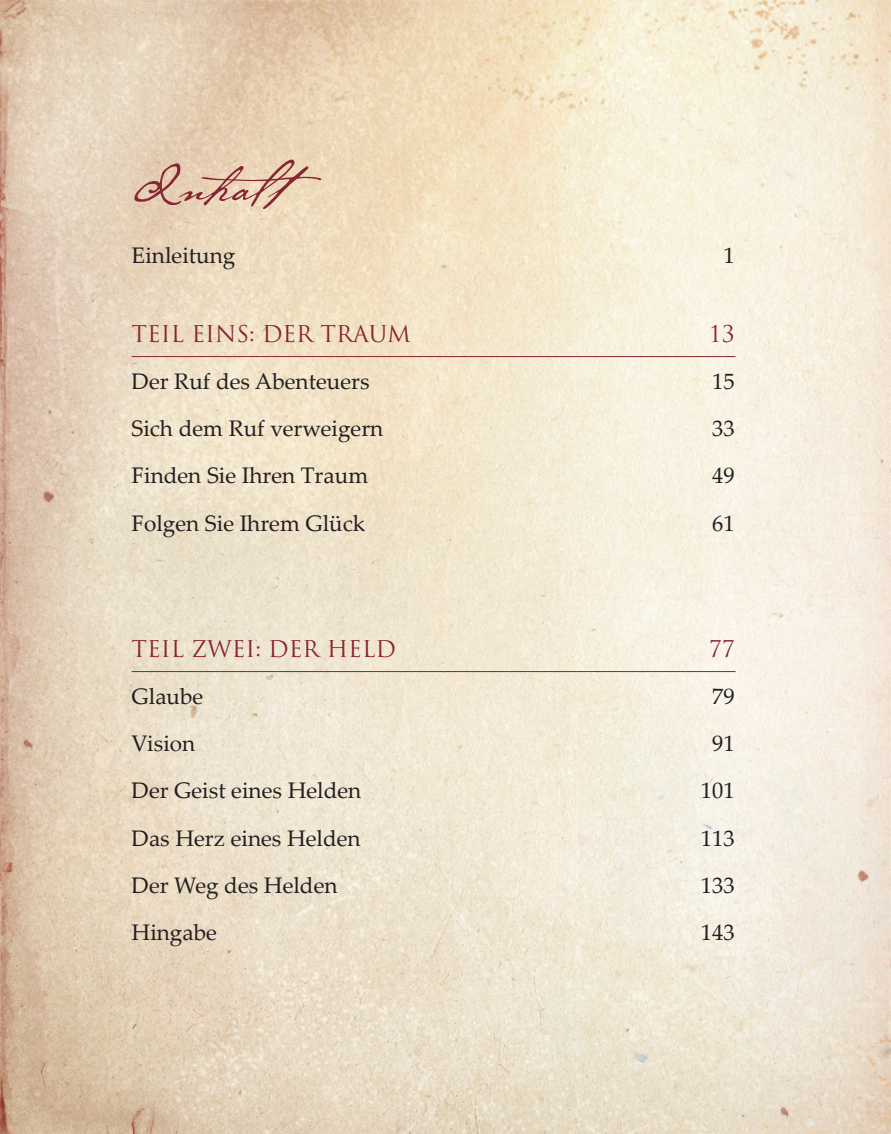
<style>
.page{position:relative;width:891px;height:1134px;background:#fff}
.page>*{position:absolute;margin:0;border:0;box-sizing:border-box;transform-origin:0 0}
.t1{font:58.5px "P22 Cezanne Pro";color:#882433}
.t2{font:22.5px "Palatino Linotype";color:#231f20}
.t3{font:22.5px "Trajan Pro";color:#882433}
</style>
<div class="page">
<img style="left:0;top:0;width:891px;height:1134px">
<hr style="left:132px;top:356px;width:603px;height:1px;background:#882433">
<hr style="left:132px;top:671px;width:603px;height:1px;background:#882433">
<h1 class="t1" style="left:132px;top:145px;width:259px">Inhalt</h1>
<p class="t2" style="left:132px;top:239px;width:105px">Einleitung</p>
<p class="t2" style="left:723px;top:239px;width:13px">1</p>
<p class="t3" style="left:132px;top:319px;width:281px">TEIL EINS: DER TRAUM</p>
<p class="t3" style="left:709px;top:319px;width:27px">13</p>
<p class="t2" style="left:132px;top:365px;width:239px">Der Ruf des Abenteuers</p>
<p class="t2" style="left:712px;top:365px;width:24px">15</p>
<p class="t2" style="left:132px;top:412px;width:253px">Sich dem Ruf verweigern</p>
<p class="t2" style="left:712px;top:412px;width:24px">33</p>
<p class="t2" style="left:132px;top:460px;width:238px">Finden Sie Ihren Traum</p>
<p class="t2" style="left:712px;top:460px;width:24px">49</p>
<p class="t2" style="left:132px;top:507px;width:235px">Folgen Sie Ihrem Glück</p>
<p class="t2" style="left:712px;top:507px;width:24px">61</p>
<p class="t3" style="left:132px;top:634px;width:255px">TEIL ZWEI: DER HELD</p>
<p class="t3" style="left:709px;top:634px;width:27px">77</p>
<p class="t2" style="left:132px;top:680px;width:73px">Glaube</p>
<p class="t2" style="left:712px;top:680px;width:24px">79</p>
<p class="t2" style="left:132px;top:727px;width:65px">Vision</p>
<p class="t2" style="left:712px;top:727px;width:24px">91</p>
<p class="t2" style="left:132px;top:775px;width:231px">Der Geist eines Helden</p>
<p class="t2" style="left:701px;top:775px;width:35px">101</p>
<p class="t2" style="left:132px;top:822px;width:231px">Das Herz eines Helden</p>
<p class="t2" style="left:701px;top:822px;width:35px">113</p>
<p class="t2" style="left:132px;top:869px;width:207px">Der Weg des Helden</p>
<p class="t2" style="left:701px;top:869px;width:35px">133</p>
<p class="t2" style="left:132px;top:916px;width:87px">Hingabe</p>
<p class="t2" style="left:701px;top:916px;width:35px">143</p>
</div>
